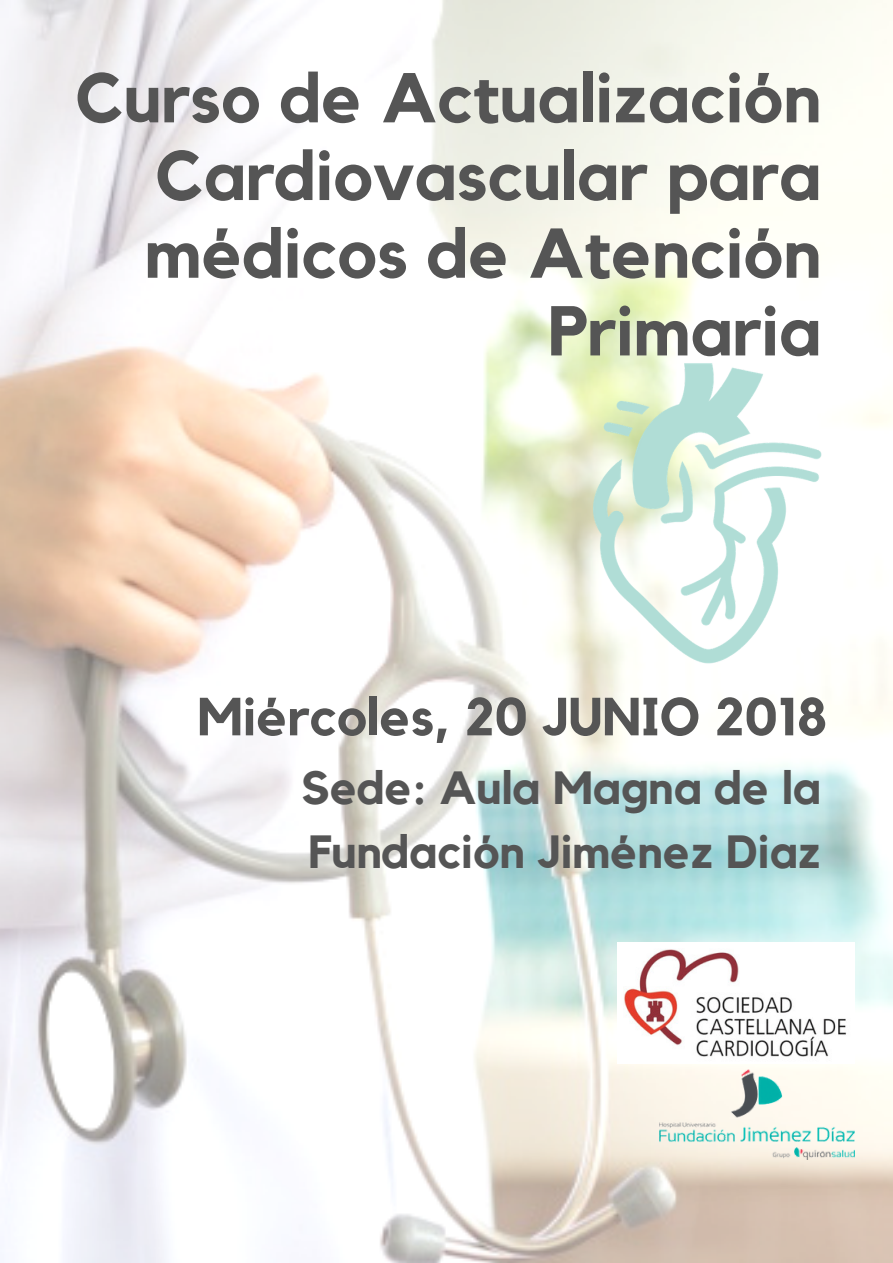
<style>
.page{position:relative;width:893px;height:1263px;background:#fff}
.page>*{position:absolute;margin:0;border:0;box-sizing:border-box;transform-origin:0 0}
.t1{font:700 69.6px/77.7px "Kollektif";color:#555;text-align:right}
.t2{font:700 52.95px "Kollektif";color:#555}
.t3{font:700 46.35px/64.2px "Kollektif";color:#555}
</style>
<div class="page">
<img style="left:0;top:0;width:893px;height:1263px">
<img style="left:660px;top:1070px;width:195px;height:90px">
<img style="left:324px;top:363px;width:498px;height:301px">
<img style="left:617px;top:942px;width:238px;height:121px">
<p class="t1" style="left:75px;top:62px;width:747px">Curso de Actualización<br>Cardiovascular para médicos de Atención<br>Primaria</p>
<p class="t2" style="left:197px;top:692px;width:631px">Miércoles, 20 JUNIO 2018</p>
<p class="t3" style="left:301px;top:758px;width:521px">Sede: Aula Magna de la<br>Fundación Jiménez Diaz</p>
</div>
